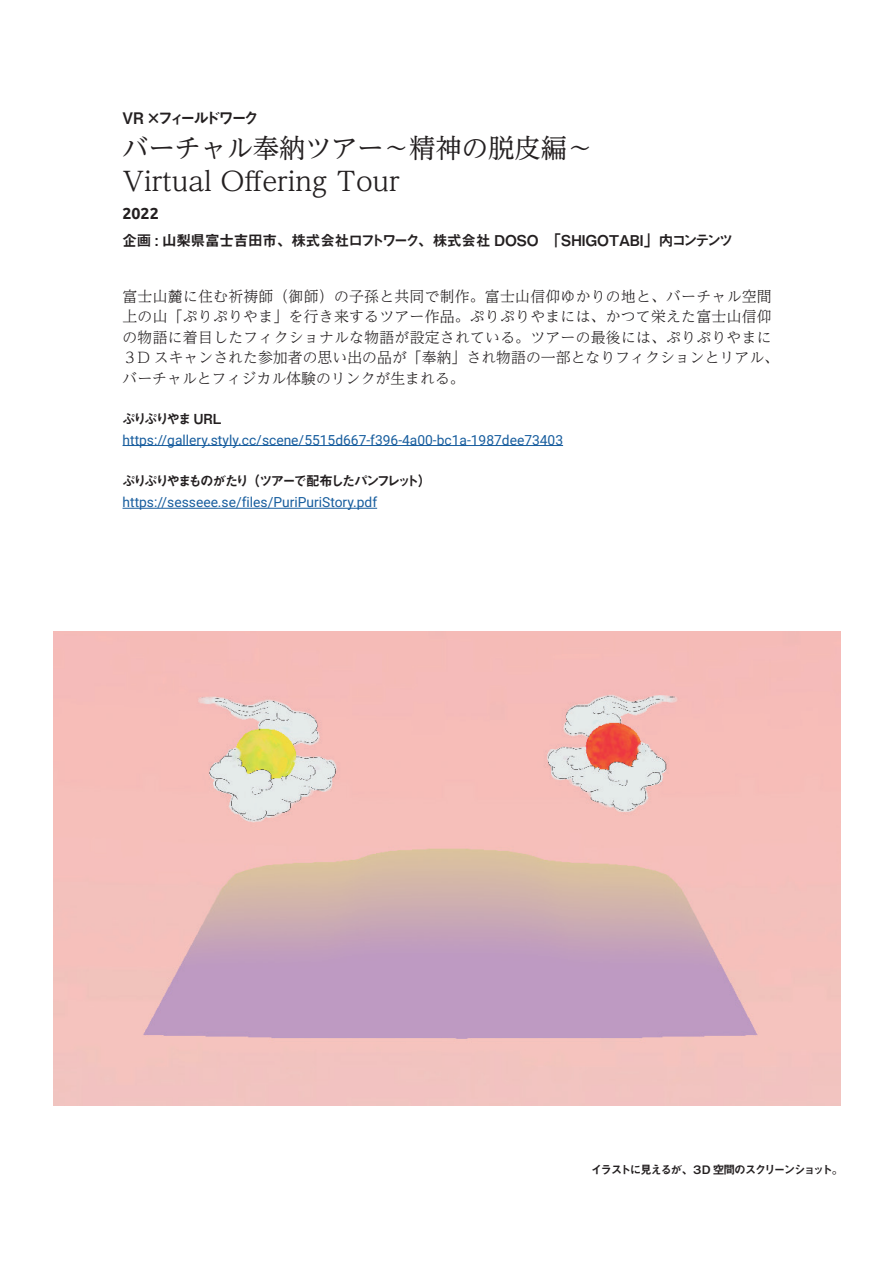
<style>
.page{position:relative;width:893px;height:1263px;background:#fff}
.page>*{position:absolute;margin:0;border:0;box-sizing:border-box;transform-origin:0 0}
.t1{font:26.55px/33px "UD Reimin Pr 6 N";letter-spacing:-.01em;color:#231f20}
.t2{font:15.9px "Midashi Go Pr 6 MB31";letter-spacing:-.2em;color:#231f20}
.t3{font:700 15.9px "Ubuntu";color:#231f20}
.t4{font:300 14.85px/20.4px "UD Reimin Pr 6 N";letter-spacing:.015em;color:#231f20}
.t5{font:14.85px "Midashi Go Pr 6 MB31";letter-spacing:-.015em;color:#231f20}
.t6{font:13.8px "Roboto";color:#175d9e}
.t7{font:13.8px "Midashi Go Pr 6 MB31";letter-spacing:-.18em;color:#231f20}
.t8{font:11.7px "Midashi Go Pr 6 N MB31";letter-spacing:-.14em;color:#231f20}
</style>
<div class="page">
<hr style="left:123px;top:445px;width:440px;height:1px;background:#175d9e">
<hr style="left:123px;top:508px;width:254px;height:1px;background:#175d9e">
<img style="left:54px;top:631px;width:787px;height:475px">
<p class="t2" style="left:123px;top:105px;width:138px">VR ×フィールドワーク</p>
<h1 class="t1" style="left:122px;top:131px;width:472px">バーチャル奉納ツアー～精神の脱皮編～<br>Virtual Offering Tour</h1>
<p class="t3" style="left:123px;top:203px;width:38px">2022</p>
<p class="t5" style="left:122px;top:229px;width:612px">企画 : 山梨県富士吉田市、株式会社ロフトワーク、株式会社 DOSO　「SHIGOTABI」内コンテンツ</p>
<p class="t4" style="left:123px;top:286px;width:658px">富士山麓に住む祈祷師（御師）の子孫と共同で制作。富士山信仰ゆかりの地と、バーチャル空間上の山「ぷりぷりやま」を行き来するツアー作品。ぷりぷりやまには、かつて栄えた富士山信仰の物語に着目したフィクショナルな物語が設定されている。ツアーの最後には、ぷりぷりやまに３D スキャンされた参加者の思い出の品が「奉納」され物語の一部となりフィクションとリアル、バーチャルとフィジカル体験のリンクが生まれる。</p>
<p class="t7" style="left:122px;top:407px;width:101px">ぷりぷりやま URL</p>
<p class="t6" style="left:123px;top:430px;width:442px">https://gallery.styly.cc/scene/5515d667-f396-4a00-bc1a-1987dee73403</p>
<p class="t7" style="left:122px;top:470px;width:311px">ぷりぷりやまものがたり（ツアーで配布したパンフレット）</p>
<p class="t6" style="left:123px;top:493px;width:256px">https://sesseee.se/files/PuriPuriStory.pdf</p>
<p class="t8" style="left:591px;top:1160px;width:254px">イラストに見えるが、３D 空間のスクリーンショット。</p>
</div>
